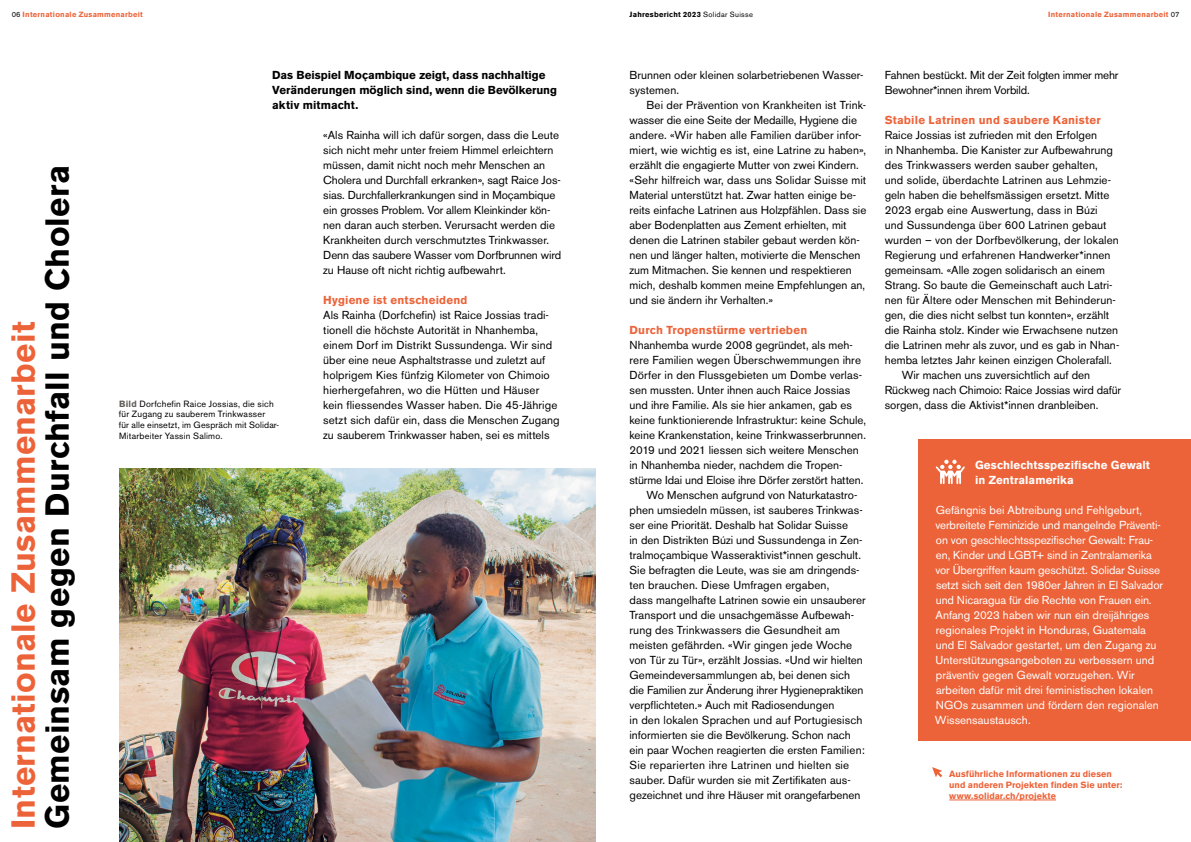
<style>
.page{position:relative;width:1191px;height:842px;background:#fff}
.page>*{position:absolute;margin:0;border:0;box-sizing:border-box;transform-origin:0 0}
.t1{font:700 33px "Akzidenz Grotesk BE";letter-spacing:.01em;color:#000001}
.t2{font:700 33px "Akzidenz Grotesk BE";letter-spacing:.01em;color:#ed6339}
.t3{font:11.5px/15px "Akzidenz Grotesk BE";letter-spacing:.005em;color:#000001}
.t4{font:11.5px/15px "Akzidenz Grotesk BE";color:#fff}
.t5{font:700 11.5px/15px "Akzidenz Grotesk BE";color:#000001}
.t6{font:700 11.5px "Akzidenz Grotesk BE";letter-spacing:.02em;color:#ed6339}
.t7{font:11.5px/15px "Akzidenz Grotesk BE";letter-spacing:-.015em;color:#000001}
.t8{font:700 11.5px/15px "Akzidenz Grotesk BE";letter-spacing:.01em;color:#fff}
.t9{font:9px/10.8px "Akzidenz Grotesk BE";letter-spacing:.02em;color:#000001}
.t10{font:700 9px/10.8px "Akzidenz Grotesk BE";letter-spacing:.005em;color:#ed6339}
.t11{font:700 7.5px "Akzidenz Grotesk BE";letter-spacing:.035em;color:#ed6339}
.t12{font:700 7.5px "Akzidenz Grotesk BE";letter-spacing:.04em;color:#000001}
.s1{font-weight:400;color:#000001}
.s2{font-weight:700;color:#5d5c55}
.s3{font-weight:400}
</style>
<div class="page">
<img style="left:119px;top:468px;width:476px;height:374px">
<div style="left:918px;top:440px;width:273px;height:301px;background:#ed6339"></div>
<hr style="left:949px;top:800px;width:107px;height:1px;background:#ed6339">
<svg style="left:932px;top:767px;width:10px;height:10px"></svg>
<svg style="left:935px;top:460px;width:30px;height:24px"></svg>
<p class="t11" style="left:12px;top:10px;width:133px"><span class="s1">06</span> Internationale Zusammenarbeit</p>
<p class="t5" style="left:272px;top:68px;width:286px">Das Beispiel Moçambique zeigt, dass nachhaltige<br>Veränderungen möglich sind, wenn die Bevölkerung aktiv mitmacht.</p>
<h1 class="t2" style="left:4px;top:829px;width:509px;rotate:-90deg">Internationale Zusammenarbeit</h1>
<h1 class="t1" style="left:38px;top:829px;width:666px;rotate:-90deg">Gemeinsam gegen Durchfall und Cholera</h1>
<p class="t9" style="left:119px;top:398px;width:161px"><span class="s2">Bild</span> Dorfchefin Raice Jossias, die sich für Zugang zu sauberem Trinkwasser<br>für alle einsetzt, im Gespräch mit Solidar-Mitarbeiter Yassin Salimo.</p>
<p class="t3" style="left:323px;top:128px;width:240px">«Als Rainha will ich dafür sorgen, dass die Leute sich nicht mehr unter freiem Himmel erleichtern müssen, damit nicht noch mehr Menschen an Cholera und Durchfall erkranken», sagt Raice Jos&shy;sias. Durchfallerkrankungen sind in Moçambique ein grosses Problem. Vor allem Kleinkinder kön&shy;nen daran auch sterben. Verursacht werden die Krankheiten durch verschmutztes Trinkwasser.<br>Denn das saubere Wasser vom Dorfbrunnen wird zu Hause oft nicht richtig aufbewahrt.</p>
<p class="t6" style="left:323px;top:293px;width:146px">Hygiene ist entscheidend</p>
<p class="t3" style="left:323px;top:307px;width:238px">Als Rainha (Dorfchefin) ist Raice Jossias tradi&shy;tionell die höchste Autorität in Nhanhemba, einem Dorf im Distrikt Sussundenga. Wir sind über eine neue Asphaltstrasse und zuletzt auf holprigem Kies fünfzig Kilometer von Chimoio hierhergefahren, wo die Hütten und Häuser kein fliessendes Wasser haben. Die 45-Jährige setzt sich dafür ein, dass die Menschen Zugang zu sauberem Trinkwasser haben, sei es mittels</p>
<p class="t12" style="left:629px;top:10px;width:125px">Jahresbericht 2023 <span class="s3">Solidar Suisse</span></p>
<p class="t11" style="left:1048px;top:10px;width:133px">Internationale Zusammenarbeit <span class="s1">07</span></p>
<p class="t3" style="left:629px;top:68px;width:235px">Brunnen oder kleinen solarbetriebenen Wasser&shy;systemen.</p>
<p class="t3" style="left:629px;top:98px;width:238px;text-indent:17px">Bei der Prävention von Krankheiten ist Trink&shy;wasser die eine Seite der Medaille, Hygiene die andere. «Wir haben alle Familien darüber infor&shy;miert, wie wichtig es ist, eine Latrine zu haben», erzählt die engagierte Mutter von zwei Kindern. «Sehr hilfreich war, dass uns Solidar Suisse mit Material unterstützt hat. Zwar hatten einige be&shy;reits einfache Latrinen aus Holzpfählen. Dass sie aber Bodenplatten aus Zement erhielten, mit denen die Latrinen stabiler gebaut werden kön&shy;nen und länger halten, motivierte die Menschen zum Mitmachen. Sie kennen und respektieren mich, deshalb kommen meine Empfehlungen an, und sie ändern ihr Verhalten.»</p>
<p class="t6" style="left:629px;top:323px;width:179px">Durch Tropenstürme vertrieben</p>
<p class="t3" style="left:629px;top:337px;width:225px">Nhanhemba wurde 2008 gegründet, als meh-</p>
<p class="t3" style="left:629px;top:352px;width:233px">rere Familien wegen Überschwemmungen ihre</p>
<p class="t3" style="left:629px;top:367px;width:234px">Dörfer in den Flussgebieten um Dombe verlas-</p>
<p class="t3" style="left:629px;top:382px;width:222px">sen mussten. Unter ihnen auch Raice Jossias</p>
<p class="t3" style="left:629px;top:397px;width:224px">und ihre Familie. Als sie hier ankamen, gab es</p>
<p class="t3" style="left:629px;top:412px;width:238px">keine funktionierende Infrastruktur: keine Schule,</p>
<p class="t3" style="left:629px;top:427px;width:238px">keine Krankenstation, keine Trinkwasserbrunnen.</p>
<p class="t3" style="left:629px;top:442px;width:231px">2019 und 2021 liessen sich weitere Menschen</p>
<p class="t3" style="left:629px;top:457px;width:215px">in Nhanhemba nieder, nachdem die Tropen-</p>
<p class="t3" style="left:629px;top:472px;width:235px">stürme Idai und Eloise ihre Dörfer zerstört hatten.</p>
<p class="t3" style="left:646px;top:487px;width:212px">Wo Menschen aufgrund von Naturkatastro-</p>
<p class="t3" style="left:629px;top:502px;width:235px">phen umsiedeln müssen, ist sauberes Trinkwas-</p>
<p class="t3" style="left:629px;top:517px;width:220px">ser eine Priorität. Deshalb hat Solidar Suisse</p>
<p class="t3" style="left:629px;top:532px;width:234px">in den Distrikten Búzi und Sussundenga in Zen-</p>
<p class="t3" style="left:629px;top:547px;width:233px">tralmoçambique Wasseraktivist*innen geschult.</p>
<p class="t3" style="left:629px;top:562px;width:232px">Sie befragten die Leute, was sie am dringends-</p>
<p class="t3" style="left:629px;top:577px;width:201px">ten brauchen. Diese Umfragen ergaben,</p>
<p class="t3" style="left:629px;top:592px;width:238px">dass mangelhafte Latrinen sowie ein unsauberer</p>
<p class="t3" style="left:629px;top:607px;width:226px">Transport und die unsachgemässe Aufbewah-</p>
<p class="t3" style="left:629px;top:622px;width:212px">rung des Trinkwassers die Gesundheit am</p>
<p class="t3" style="left:629px;top:637px;width:224px">meisten gefährden. «Wir gingen jede Woche</p>
<p class="t3" style="left:629px;top:652px;width:235px">von Tür zu Tür», erzählt Jossias. «Und wir hielten</p>
<p class="t3" style="left:629px;top:667px;width:222px">Gemeindeversammlungen ab, bei denen sich</p>
<p class="t3" style="left:629px;top:682px;width:235px">die Familien zur Änderung ihrer Hygienepraktiken</p>
<p class="t3" style="left:629px;top:697px;width:206px">verpflichteten.» Auch mit Radiosendungen</p>
<p class="t3" style="left:629px;top:712px;width:234px">in den lokalen Sprachen und auf Portugiesisch</p>
<p class="t3" style="left:629px;top:727px;width:223px">informierten sie die Bevölkerung. Schon nach</p>
<p class="t3" style="left:629px;top:742px;width:237px">ein paar Wochen reagierten die ersten Familien:</p>
<p class="t3" style="left:629px;top:757px;width:221px">Sie reparierten ihre Latrinen und hielten sie</p>
<p class="t3" style="left:629px;top:772px;width:223px">sauber. Dafür wurden sie mit Zertifikaten aus-</p>
<p class="t3" style="left:629px;top:787px;width:232px">gezeichnet und ihre Häuser mit orangefarbenen</p>
<p class="t7" style="left:884px;top:67px;width:235px">Fahnen bestückt. Mit der Zeit folgten immer mehr<br>Bewohner*innen ihrem Vorbild.</p>
<p class="t6" style="left:884px;top:113px;width:217px">Stabile Latrinen und saubere Kanister</p>
<p class="t3" style="left:884px;top:127px;width:214px">Raice Jossias ist zufrieden mit den Erfolgen</p>
<p class="t3" style="left:884px;top:142px;width:230px">in Nhanhemba. Die Kanister zur Aufbewahrung</p>
<p class="t3" style="left:884px;top:157px;width:215px">des Trinkwassers werden sauber gehalten,</p>
<p class="t3" style="left:884px;top:172px;width:228px">und solide, überdachte Latrinen aus Lehmzie-</p>
<p class="t3" style="left:884px;top:187px;width:226px">geln haben die behelfsmässigen ersetzt. Mitte</p>
<p class="t3" style="left:884px;top:202px;width:214px">2023 ergab eine Auswertung, dass in Búzi</p>
<p class="t3" style="left:884px;top:217px;width:223px">und Sussundenga über 600 Latrinen gebaut</p>
<p class="t3" style="left:884px;top:232px;width:236px">wurden – von der Dorfbevölkerung, der lokalen</p>
<p class="t3" style="left:884px;top:247px;width:227px">Regierung und erfahrenen Handwerker*innen</p>
<p class="t3" style="left:884px;top:262px;width:222px">gemeinsam. «Alle zogen solidarisch an einem</p>
<p class="t3" style="left:884px;top:277px;width:229px">Strang. So baute die Gemeinschaft auch Latri-</p>
<p class="t3" style="left:884px;top:292px;width:233px">nen für Ältere oder Menschen mit Behinderun-</p>
<p class="t3" style="left:884px;top:307px;width:226px">gen, die dies nicht selbst tun konnten», erzählt</p>
<p class="t3" style="left:884px;top:322px;width:235px">die Rainha stolz. Kinder wie Erwachsene nutzen</p>
<p class="t3" style="left:884px;top:337px;width:236px">die Latrinen mehr als zuvor, und es gab in Nhan-</p>
<p class="t3" style="left:884px;top:352px;width:228px">hemba letztes Jahr keinen einzigen Cholerafall.</p>
<p class="t3" style="left:901px;top:367px;width:190px">Wir machen uns zuversichtlich auf den</p>
<p class="t3" style="left:884px;top:382px;width:238px">Rückweg nach Chimoio: Raice Jossias wird dafür</p>
<p class="t3" style="left:884px;top:397px;width:215px">sorgen, dass die Aktivist*innen dranbleiben.</p>
<p class="t8" style="left:975px;top:458px;width:176px">Geschlechtsspezifische Gewalt in Zentralamerika</p>
<p class="t4" style="left:935px;top:503px;width:230px">Gefängnis bei Abtreibung und Fehlgeburt, verbreitete Feminizide und mangelnde Präventi&shy;on von geschlechtsspezifischer Gewalt: Frau&shy;en, Kinder und LGBT+ sind in Zentralamerika vor Übergriffen kaum geschützt. Solidar Suisse setzt sich seit den 1980er Jahren in El Salvador und Nicaragua für die Rechte von Frauen ein.<br>Anfang 2023 haben wir nun ein dreijähriges regionales Projekt in Honduras, Guatemala und El Salvador gestartet, um den Zugang zu Unterstützungsangeboten zu verbessern und präventiv gegen Gewalt vorzugehen. Wir arbeiten dafür mit drei feministischen lokalen NGOs zusammen und fördern den regionalen Wissensaustausch.</p>
<p class="t10" style="left:949px;top:769px;width:175px">Ausführliche Informationen zu diesen und anderen Projekten finden Sie unter: www.solidar.ch/projekte</p>
</div>
